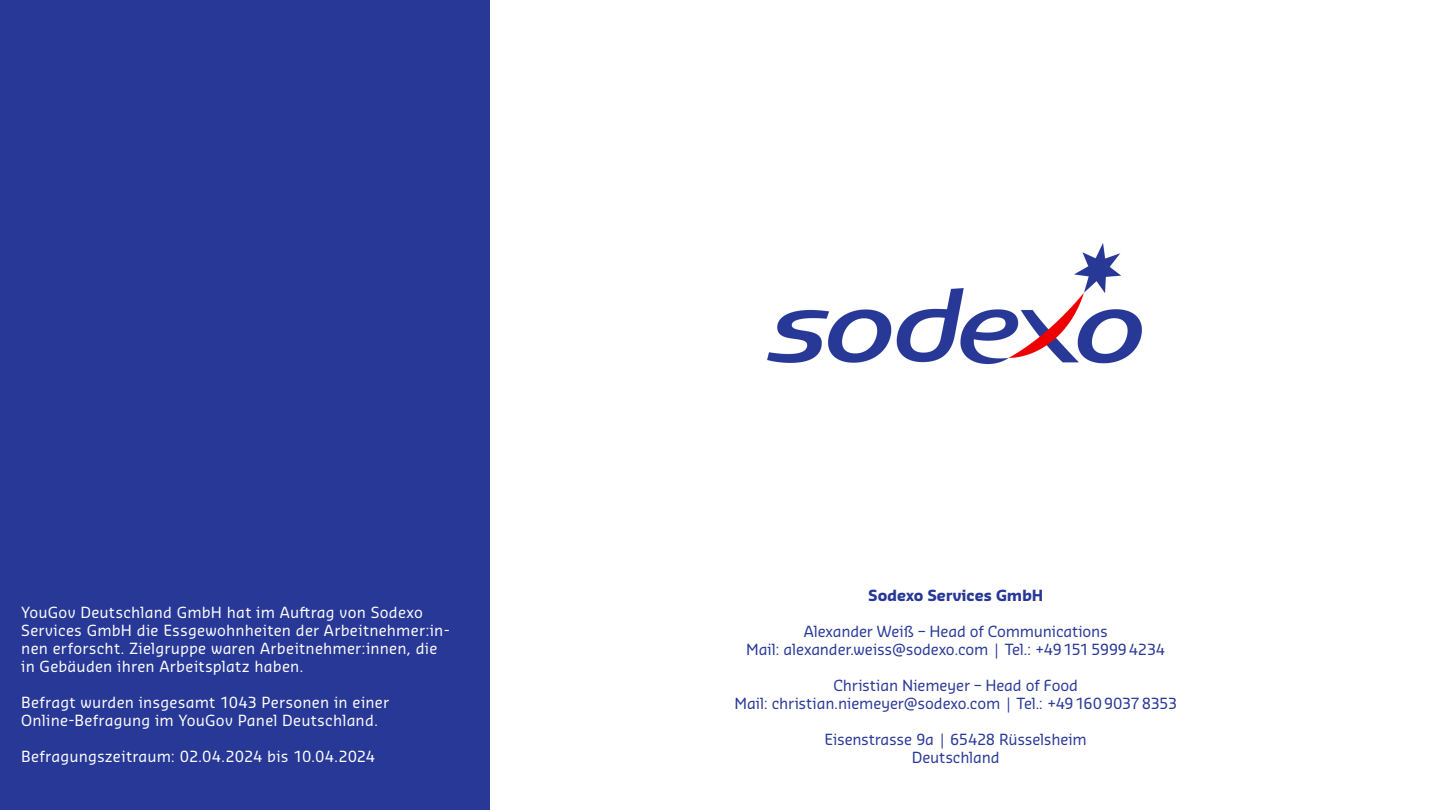
<style>
.page{position:relative;width:1440px;height:810px;background:#fff}
.page>*{position:absolute;margin:0;border:0;box-sizing:border-box;transform-origin:0 0}
.Fließtext_12_pt{font:15px/18px "Sansa Pro";letter-spacing:.015em;color:#fff}
.Sansa_reg_20_pt_blau{font:15px/18px "Sansa Pro";letter-spacing:-.01em;color:#283897;text-align:center}
.Sansa_reg_20_pt_blau-2{font:700 15px "Sansa Pro";letter-spacing:-.01em;color:#283897}
.s1{font-family:"Open Sans"}
</style>
<div class="page">
<div style="left:0;top:0;width:490px;height:810px;background:#283897"></div>
<img style="left:767px;top:243px;width:375px;height:121px">
<p class="Fließtext_12_pt" style="left:21px;top:603px;width:430px">YouGov Deutschland GmbH hat im Auftrag von Sodexo Services GmbH die Essgewohnheiten der Arbeitnehmer:in&shy;nen erforscht. Zielgruppe waren Arbeitnehmer:innen, die in Gebäuden ihren Arbeitsplatz haben.</p>
<p class="Fließtext_12_pt" style="left:21px;top:693px;width:369px">Befragt wurden insgesamt 1043 Personen in einer<br>Online-Befragung im YouGov Panel Deutschland.</p>
<p class="Fließtext_12_pt" style="left:21px;top:747px;width:356px">Befragungszeitraum: 02.04.2024 bis 10.04.2024</p>
<p class="Sansa_reg_20_pt_blau-2" style="left:868px;top:586px;width:177px">Sodexo Services GmbH</p>
<p class="Sansa_reg_20_pt_blau" style="left:746px;top:622px;width:421px">Alexander Weiß – Head of Communications<br>Mail: alexander.weiss@sodexo.com <span class="s1">|</span> Tel.: +4915159994234</p>
<p class="Sansa_reg_20_pt_blau" style="left:834px;top:676px;width:246px">Christian Niemeyer – Head of Food</p>
<p class="Sansa_reg_20_pt_blau" style="left:735px;top:694px;width:444px">Mail: christian.niemeyer@sodexo.com <span class="s1">|</span> Tel.: +4916090378353</p>
<p class="Sansa_reg_20_pt_blau" style="left:825px;top:730px;width:264px">Eisenstrasse 9a <span class="s1">|</span> 65428 Rüsselsheim<br>Deutschland</p>
</div>
